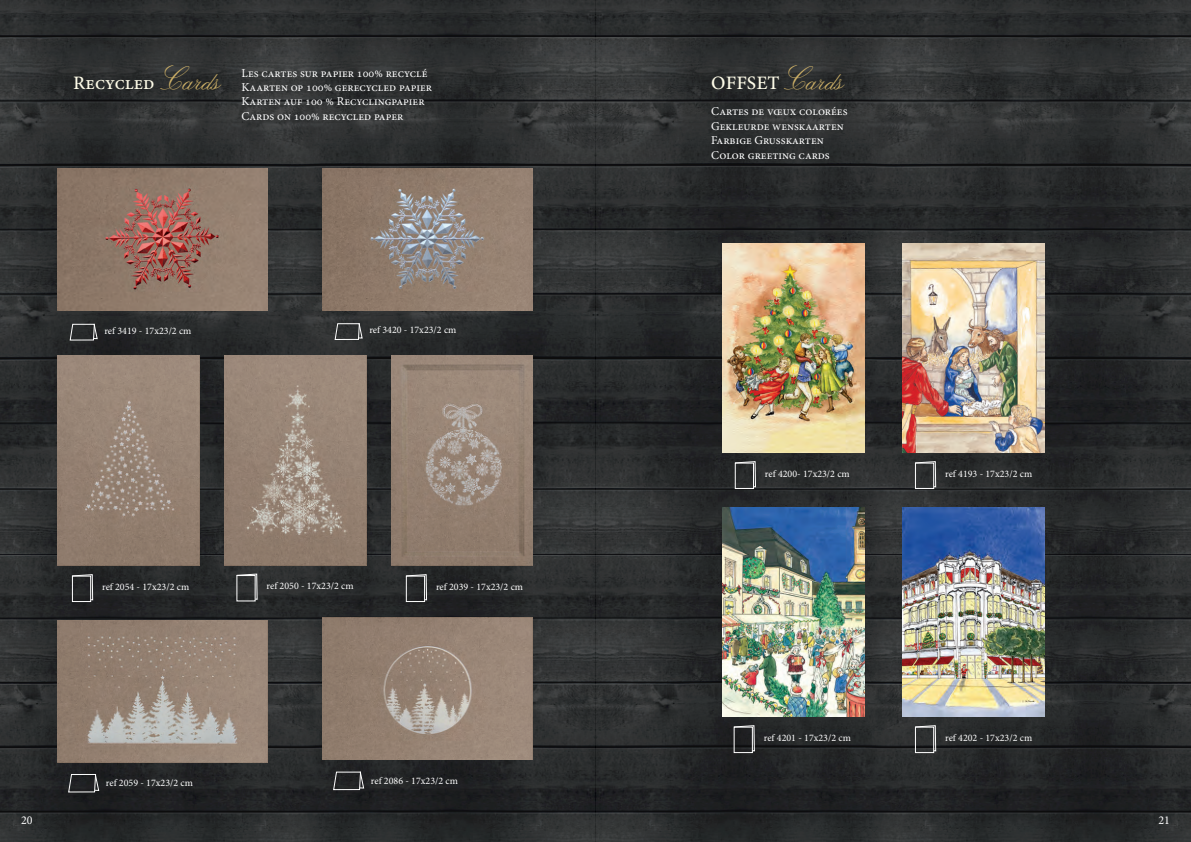
<style>
.page{position:relative;width:1191px;height:842px;background:#fff}
.page>*{position:absolute;margin:0;border:0;box-sizing:border-box;transform-origin:0 0}
.t1{font:19px "Minion Variable Concept";letter-spacing:.005em;color:#fffde9}
.t2{font:12px/14.4px "Minion Pro";color:#fff}
.t3{font:10px "Minion Pro";color:#fff}
.s1{font-family:"Lucia BT";font-size:32px;color:#cdb067}
</style>
<div class="page">
<img style="left:0;top:0;width:1191px;height:842px">
<svg style="left:69px;top:323px;width:29px;height:18px"></svg>
<img style="left:57px;top:168px;width:210px;height:142px">
<svg style="left:334px;top:323px;width:29px;height:17px"></svg>
<img style="left:322px;top:168px;width:210px;height:142px">
<img style="left:57px;top:620px;width:210px;height:142px">
<img style="left:322px;top:618px;width:210px;height:142px">
<svg style="left:68px;top:773px;width:32px;height:20px"></svg>
<svg style="left:333px;top:771px;width:31px;height:19px"></svg>
<img style="left:224px;top:355px;width:142px;height:210px">
<img style="left:57px;top:355px;width:142px;height:210px">
<img style="left:391px;top:355px;width:142px;height:210px">
<svg style="left:236px;top:573px;width:22px;height:27px"></svg>
<svg style="left:405px;top:574px;width:22px;height:27px"></svg>
<svg style="left:71px;top:574px;width:22px;height:27px"></svg>
<img style="left:722px;top:243px;width:142px;height:210px">
<img style="left:902px;top:507px;width:142px;height:210px">
<img style="left:722px;top:507px;width:142px;height:210px">
<img style="left:902px;top:243px;width:142px;height:209px">
<svg style="left:734px;top:461px;width:22px;height:27px"></svg>
<svg style="left:914px;top:461px;width:22px;height:27px"></svg>
<div style="left:733px;top:727px;width:19px;height:26px;border:1px solid #fff"></div>
<svg style="left:733px;top:725px;width:22px;height:27px"></svg>
<div style="left:915px;top:727px;width:19px;height:26px;border:1px solid #fff"></div>
<svg style="left:914px;top:725px;width:22px;height:27px"></svg>
<h1 class="t1" style="left:73px;top:69px;width:149px">Recycled <span class="s1">Cards</span></h1>
<p class="t2" style="left:241px;top:66px;width:192px">Les cartes sur papier 100% recyclé<br>Kaarten op 100% gerecycled papier<br>Karten auf 100 % Recyclingpapier<br>Cards on 100% recycled paper</p>
<p class="t3" style="left:104px;top:324px;width:89px">ref 3419 - 17x23/2 cm</p>
<p class="t3" style="left:369px;top:324px;width:89px">ref 3420 - 17x23/2 cm</p>
<p class="t3" style="left:102px;top:580px;width:89px">ref 2054 - 17x23/2 cm</p>
<p class="t3" style="left:266px;top:579px;width:89px">ref 2050 - 17x23/2 cm</p>
<p class="t3" style="left:436px;top:580px;width:89px">ref 2039 - 17x23/2 cm</p>
<p class="t3" style="left:106px;top:776px;width:89px">ref 2059 - 17x23/2 cm</p>
<p class="t3" style="left:371px;top:774px;width:89px">ref 2086 - 17x23/2 cm</p>
<h1 class="t1" style="left:711px;top:69px;width:134px">OFFSET<span class="s1">Cards</span></h1>
<p class="t2" style="left:711px;top:105px;width:138px">Cartes de vœux colorées<br>Gekleurde wenskaarten<br>Farbige Grusskarten<br>Color greeting cards</p>
<p class="t3" style="left:765px;top:467px;width:86px">ref 4200- 17x23/2 cm</p>
<p class="t3" style="left:945px;top:467px;width:89px">ref 4193 - 17x23/2 cm</p>
<p class="t3" style="left:764px;top:731px;width:89px">ref 4201 - 17x23/2 cm</p>
<p class="t3" style="left:945px;top:731px;width:89px">ref 4202 - 17x23/2 cm</p>
<p class="t2" style="left:21px;top:813px;width:13px">20</p>
<p class="t2" style="left:1158px;top:813px;width:13px">21</p>
</div>
